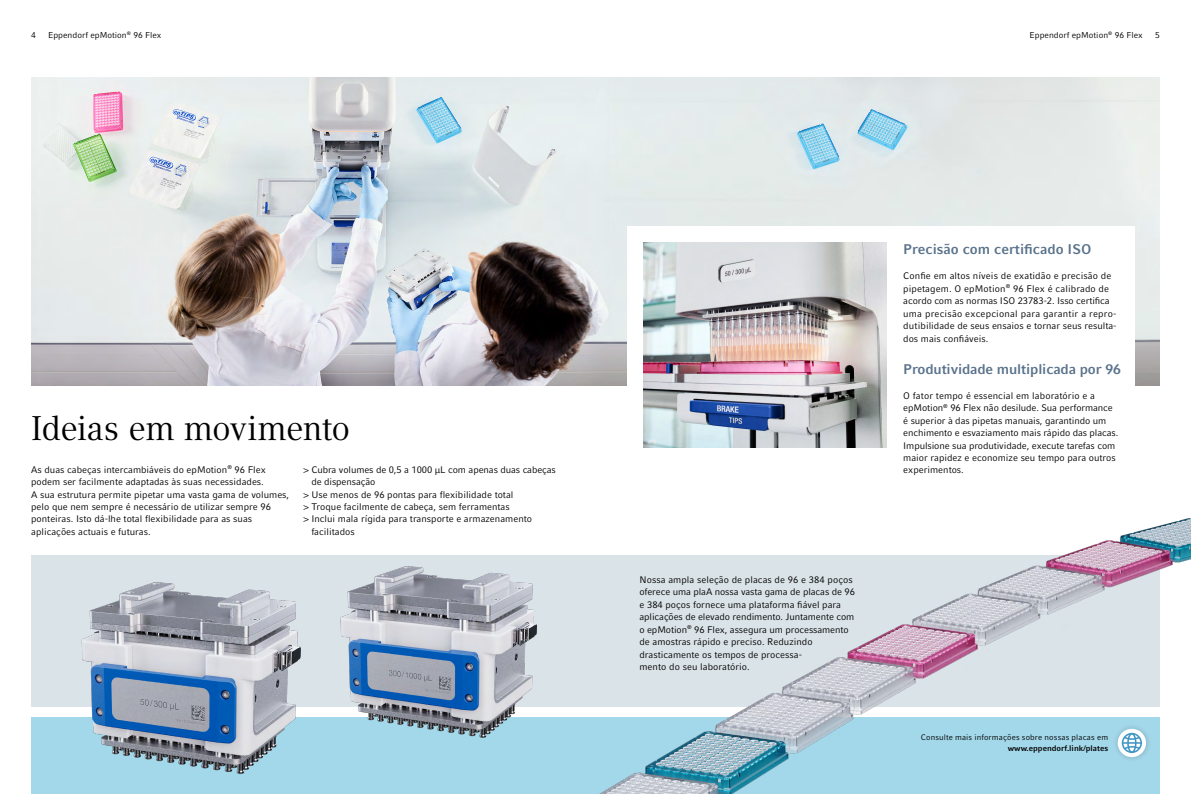
<style>
.page{position:relative;width:1191px;height:794px;background:#fff}
.page>*{position:absolute;margin:0;border:0;box-sizing:border-box;transform-origin:0 0}
.t1{font:34px "Compatil Textfor Eppendorf";letter-spacing:-.02em;color:#000}
.t2{font:700 14px "Compatil Factfor Eppendorf";letter-spacing:-.01em;color:#59728b}
.t3{font:9.5px/12.5px "Compatil Factfor Eppendorf";color:#000}
.t4{font:8.5px "Compatil Factfor Eppendorf";color:#000}
.t5{font:8px "Compatil Factfor Eppendorf";letter-spacing:.015em;color:#000}
.t6{font:700 8px "Compatil Factfor Eppendorf";color:#000}
</style>
<div class="page">
<img style="left:31px;top:78px;width:1128px;height:308px">
<div style="left:31px;top:555px;width:1128px;height:151px;background:#dae3e8"></div>
<div style="left:627px;top:227px;width:508px;height:241px;background:#fff"></div>
<img style="left:643px;top:242px;width:243px;height:205px">
<div style="left:31px;top:717px;width:1128px;height:77px;background:#a3d8ea"></div>
<img style="left:71px;top:582px;width:248px;height:193px">
<img style="left:330px;top:566px;width:219px;height:172px">
<img style="left:590px;top:518px;width:601px;height:276px">
<p class="t4" style="left:48px;top:30px;width:115px">Eppendorf epMotion<sup>®</sup> 96 Flex</p>
<p class="t4" style="left:1029px;top:30px;width:115px">Eppendorf epMotion<sup>®</sup> 96 Flex</p>
<p class="t4" style="left:31px;top:30px;width:6px">4</p>
<p class="t4" style="left:1155px;top:30px;width:6px">5</p>
<h1 class="t1" style="left:31px;top:409px;width:321px">Ideias em movimento</h1>
<p class="t3" style="left:31px;top:463px;width:259px">As duas cabeças intercambiáveis do epMotion<sup>®</sup> 96 Flex podem ser facilmente adaptadas às suas necessidades.<br>A sua estrutura permite pipetar uma vasta gama de volumes, pelo que nem sempre é necessário de utilizar sempre 96 ponteiras. Isto dá-lhe total flexibilidade para as suas aplicações actuais e futuras.</p>
<p class="t3" style="left:303px;top:463px;width:254px">&gt; Cubra volumes de 0,5 a 1000 µL com apenas duas cabeças</p>
<p class="t3" style="left:311px;top:475px;width:66px">de dispensação</p>
<p class="t3" style="left:303px;top:488px;width:211px">&gt; Use menos de 96 pontas para flexibilidade total</p>
<p class="t3" style="left:303px;top:500px;width:208px">&gt; Troque facilmente de cabeça, sem ferramentas</p>
<p class="t3" style="left:303px;top:513px;width:230px">&gt; Inclui mala rígida para transporte e armazenamento</p>
<p class="t3" style="left:311px;top:525px;width:45px">facilitados</p>
<p class="t3" style="left:639px;top:573px;width:217px">Nossa ampla seleção de placas de 96 e 384 poços oferece uma plaA nossa vasta gama de placas de 96 e 384 poços fornece uma plataforma fiável para aplicações de elevado rendimento. Juntamente com o epMotion<sup>®</sup> 96 Flex, assegura um processamento de amostras rápido e preciso. Reduzindo drasticamente os tempos de processa-<br>mento do seu laboratório.</p>
<h2 class="t2" style="left:903px;top:241px;width:190px">Precisão com certificado ISO</h2>
<p class="t3" style="left:903px;top:270px;width:215px">Confie em altos níveis de exatidão e precisão de pipetagem. O epMotion<sup>®</sup> 96 Flex é calibrado de acordo com as normas ISO 23783-2. Isso certifica uma precisão excepcional para garantir a repro&shy;dutibilidade de seus ensaios e tornar seus resulta&shy;dos mais confiáveis.</p>
<h2 class="t2" style="left:903px;top:360px;width:219px">Produtividade multiplicada por 96</h2>
<p class="t3" style="left:903px;top:389px;width:217px">O fator tempo é essencial em laboratório e a epMotion<sup>®</sup> 96 Flex não desilude. Sua performance é superior à das pipetas manuais, garantindo um enchimento e esvaziamento mais rápido das placas.<br>Impulsione sua produtividade, execute tarefas com maior rapidez e economize seu tempo para outros experimentos.</p>
<p class="t5" style="left:921px;top:733px;width:189px">Consulte mais informações sobre nossas placas em</p>
<p class="t6" style="left:1007px;top:744px;width:102px">www.eppendorf.link/plates</p>
</div>
